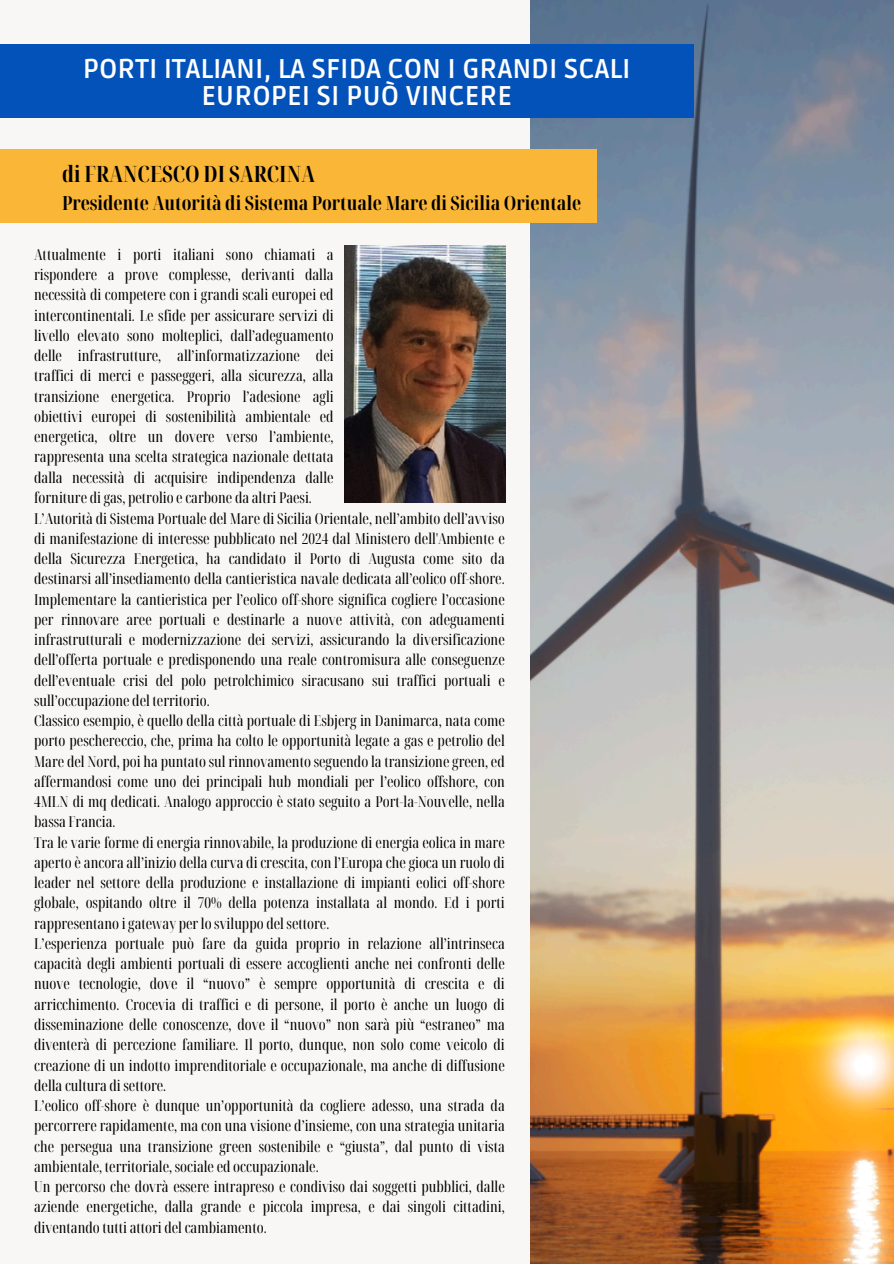
<style>
.page{position:relative;width:894px;height:1264px;background:#fff}
.page>*{position:absolute;margin:0;border:0;box-sizing:border-box;transform-origin:0 0}
.t1{font:700 27px/27px "Ruda";color:#fff;text-align:center}
.t2{font:700 extra-condensed 22.5px "Noto Serif Display";color:#000}
.t3{font:700 extra-condensed 19.5px "Noto Serif Display";color:#000}
.t4{font:extra-condensed 15px/20.2px "Noto Serif Display";color:#000;text-align:justify}
</style>
<div class="page">
<div style="left:0;top:0;width:893px;height:1263px;background:#f8f7f6"></div>
<img style="left:530px;top:0;width:363px;height:1263px">
<div style="left:0;top:149px;width:596px;height:74px;background:#fab637"></div>
<div style="left:0;top:45px;width:693px;height:73px;background:#0352ba"></div>
<img style="left:344px;top:246px;width:161px;height:256px">
<p class="t1" style="left:83px;top:56px;width:549px">PORTI ITALIANI, LA SFIDA CON I GRANDI SCALI<br>EUROPEI SI PUÒ VINCERE</p>
<h2 class="t2" style="left:62px;top:158px;width:254px">di FRANCESCO DI SARCINA</h2>
<h2 class="t3" style="left:62px;top:189px;width:520px">Presidente Autorità di Sistema Portuale Mare di Sicilia Orientale</h2>
<h1 class="t4" style="left:34px;top:244px;width:301px">Attualmente i porti italiani sono chiamati a rispondere a prove complesse, derivanti dalla necessità di competere con i grandi scali europei ed intercontinentali. Le sfide per assicurare servizi di livello elevato sono molteplici, dall’adeguamento delle infrastrutture, all’informatizzazione dei traffici di merci e passeggeri, alla sicurezza, alla transizione energetica. Proprio l’adesione agli obiettivi europei di sostenibilità ambientale ed energetica, oltre un dovere verso l’ambiente, rappresenta una scelta strategica nazionale dettata dalla necessità di acquisire indipendenza dalle forniture di gas, petrolio e carbone da altri Paesi.</h1>
<p class="t4" style="left:34px;top:507px;width:472px">L’Autorità di Sistema Portuale del Mare di Sicilia Orientale, nell’ambito dell’avviso di manifestazione di interesse pubblicato nel 2024 dal Ministero dell'Ambiente e della Sicurezza Energetica, ha candidato il Porto di Augusta come sito da destinarsi all’insediamento della cantieristica navale dedicata all’eolico off-shore.<br>Implementare la cantieristica per l’eolico off-shore significa cogliere l’occasione per rinnovare aree portuali e destinarle a nuove attività, con adeguamenti infrastrutturali e modernizzazione dei servizi, assicurando la diversificazione dell’offerta portuale e predisponendo una reale contromisura alle conseguenze dell’eventuale crisi del polo petrolchimico siracusano sui traffici portuali e sull’occupazione del territorio.</p>
<p class="t4" style="left:34px;top:710px;width:472px">Classico esempio, è quello della città portuale di Esbjerg in Danimarca, nata come porto peschereccio, che, prima ha colto le opportunità legate a gas e petrolio del Mare del Nord, poi ha puntato sul rinnovamento seguendo la transizione green, ed affermandosi come uno dei principali hub mondiali per l’eolico offshore, con 4MLN di mq dedicati. Analogo approccio è stato seguito a Port-la-Nouvelle, nella bassa Francia.</p>
<p class="t4" style="left:34px;top:831px;width:472px">Tra le varie forme di energia rinnovabile, la produzione di energia eolica in mare aperto è ancora all’inizio della curva di crescita, con l’Europa che gioca un ruolo di leader nel settore della produzione e installazione di impianti eolici off-shore globale, ospitando oltre il 70% della potenza installata al mondo. Ed i porti rappresentano i gateway per lo sviluppo del settore.</p>
<p class="t4" style="left:34px;top:933px;width:472px">L’esperienza portuale può fare da guida proprio in relazione all’intrinseca capacità degli ambienti portuali di essere accoglienti anche nei confronti delle nuove tecnologie, dove il “nuovo” è sempre opportunità di crescita e di arricchimento. Crocevia di traffici e di persone, il porto è anche un luogo di disseminazione delle conoscenze, dove il “nuovo” non sarà più “estraneo” ma diventerà di percezione familiare. Il porto, dunque, non solo come veicolo di creazione di un indotto imprenditoriale e occupazionale, ma anche di diffusione della cultura di settore.</p>
<p class="t4" style="left:34px;top:1095px;width:472px">L’eolico off-shore è dunque un’opportunità da cogliere adesso, una strada da percorrere rapidamente, ma con una visione d’insieme, con una strategia unitaria che persegua una transizione green sostenibile e “giusta”, dal punto di vista ambientale, territoriale, sociale ed occupazionale.</p>
<p class="t4" style="left:34px;top:1176px;width:472px">Un percorso che dovrà essere intrapreso e condiviso dai soggetti pubblici, dalle aziende energetiche, dalla grande e piccola impresa, e dai singoli cittadini, diventando tutti attori del cambiamento.</p>
</div>
